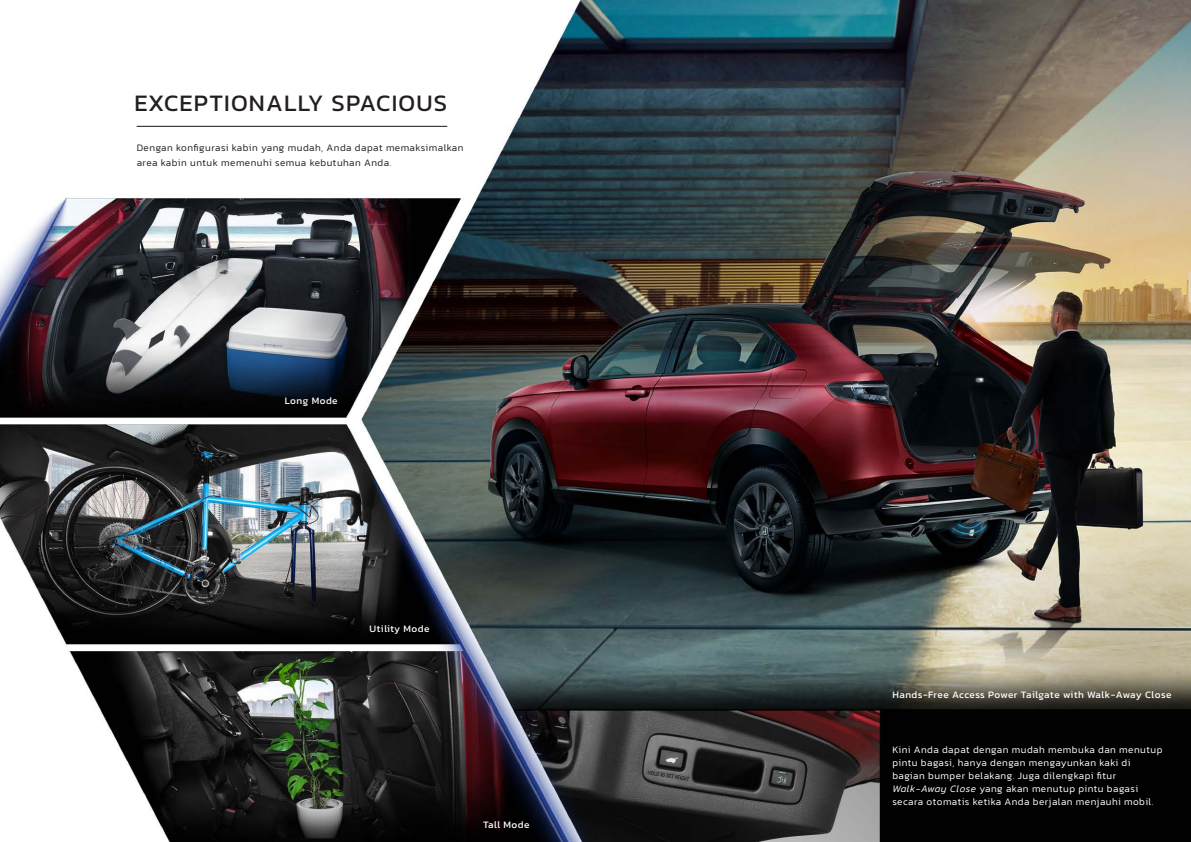
<style>
.page{position:relative;width:1191px;height:842px;background:#fff}
.page>*{position:absolute;margin:0;border:0;box-sizing:border-box;transform-origin:0 0}
.t1{font:24px "Kanit";letter-spacing:.05em;color:#231f20}
.t2{font:300 10px/13px "Kanit";letter-spacing:.05em;color:#fff}
.t3{font:300 10px/15px "Kanit";letter-spacing:.05em;color:#231f20}
.t4{font:10px "Kanit";letter-spacing:.05em;color:#fff}
.s1{font-style:italic}
</style>
<div class="page">
<img style="left:0;top:0;width:1191px;height:842px">
<hr style="left:137px;top:126px;width:310px;height:1px;background:#231f20">
<img style="left:945px;top:516px;width:47px;height:24px">
<svg style="left:952px;top:522px;width:34px;height:12px"></svg>
<h1 class="t1" style="left:134px;top:85px;width:314px">EXCEPTIONALLY SPACIOUS</h1>
<p class="t3" style="left:137px;top:140px;width:328px">Dengan konfigurasi kabin yang mudah, Anda dapat memaksimalkan area kabin untuk memenuhi semua kebutuhan Anda.</p>
<p class="t4" style="left:285px;top:394px;width:54px">Long Mode</p>
<p class="t4" style="left:370px;top:622px;width:61px">Utility Mode</p>
<p class="t4" style="left:483px;top:817px;width:48px">Tall Mode</p>
<p class="t4" style="left:892px;top:687px;width:280px">Hands-Free Access Power Tailgate with Walk-Away Close</p>
<p class="t2" style="left:892px;top:743px;width:271px">Kini Anda dapat dengan mudah membuka dan menutup pintu bagasi, hanya dengan mengayunkan kaki di bagian bumper belakang. Juga dilengkapi fitur <span class="s1">Walk-Away Close</span> yang akan menutup pintu bagasi secara otomatis ketika Anda berjalan menjauhi mobil.</p>
</div>
